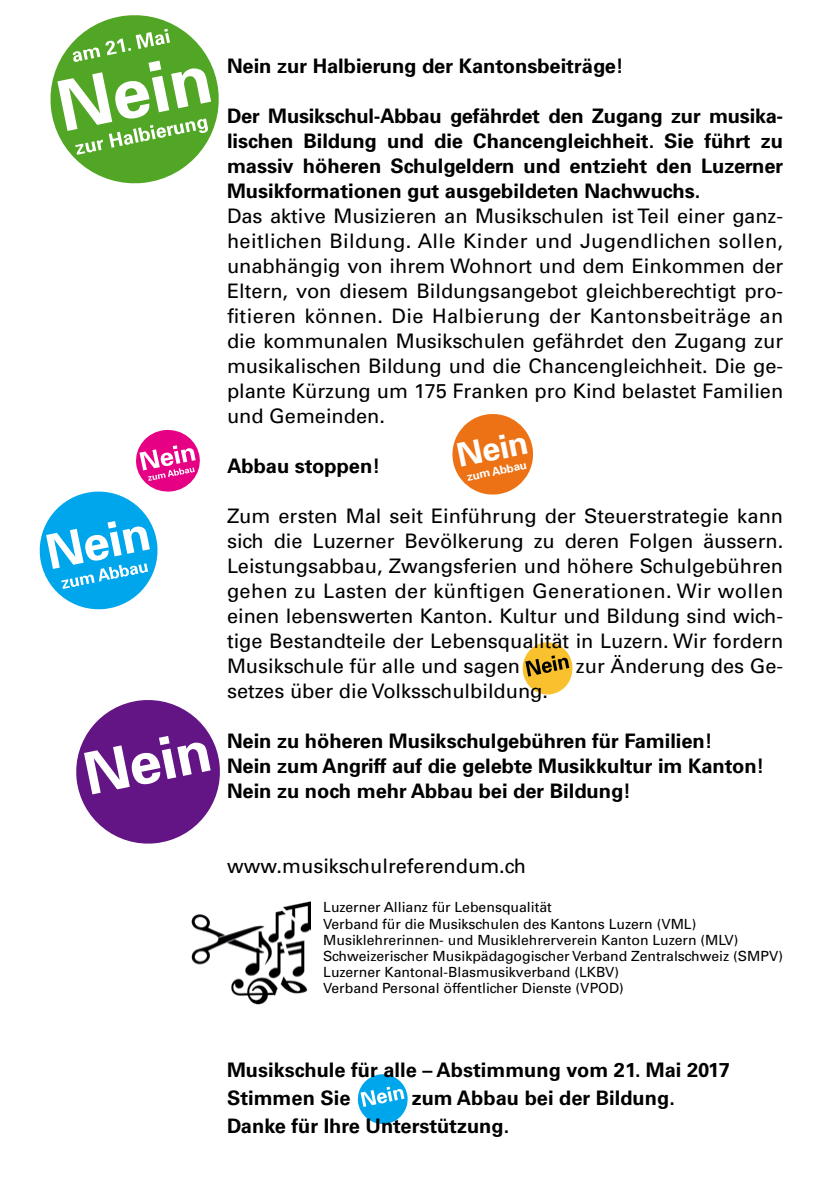
<style>
.page{position:relative;width:840px;height:1191px;background:#fff}
.page>*{position:absolute;margin:0;border:0;box-sizing:border-box;transform-origin:0 0}
.t1{font:700 32.8px "Univers";color:#fff}
.t2{font:20px/25px "Univers";color:#000;text-align:justify}
.t3{font:700 20px/25px "Univers";color:#000;text-align:justify}
.t4{font:700 20px/28px "Univers CE";color:#000}
.t5{font:14px/16px "Univers";color:#000}
.t6{font:700 11.4px "Univers";color:#fff}
</style>
<div class="page">
<svg style="left:522px;top:642px;width:51px;height:53px"></svg>
<svg style="left:357px;top:1074px;width:51px;height:50px"></svg>
<img style="left:191px;top:902px;width:119px;height:102px">
<svg style="left:50px;top:15px;width:169px;height:169px"></svg>
<svg style="left:452px;top:414px;width:81px;height:81px"></svg>
<svg style="left:76px;top:700px;width:144px;height:144px"></svg>
<svg style="left:39px;top:429px;width:161px;height:181px"></svg>
<p class="t3" style="left:227px;top:53px;width:398px">Nein zur Halbierung der Kantonsbeiträge!</p>
<p class="t3" style="left:227px;top:103px;width:557px">Der Musikschul-Abbau gefährdet den Zugang zur musika&shy;lischen Bildung und die Chancengleichheit. Sie führt zu massiv höheren Schulgeldern und entzieht den Luzerner Musikformationen gut ausgebildeten Nachwuchs.</p>
<p class="t2" style="left:227px;top:203px;width:557px">Das aktive Musizieren an Musikschulen ist Teil einer ganz&shy;heitlichen Bildung. Alle Kinder und Jugendlichen sollen, unabhängig von ihrem Wohnort und dem Einkommen der Eltern, von diesem Bildungsangebot gleichberechtigt pro&shy;fitieren können. Die Halbierung der Kantonsbeiträge an die kommunalen Musikschulen gefährdet den Zugang zur musikalischen Bildung und die Chancengleichheit. Die ge&shy;plante Kürzung um 175 Franken pro Kind belastet Familien und Gemeinden.</p>
<p class="t3" style="left:227px;top:453px;width:154px">Abbau stoppen!</p>
<p class="t2" style="left:227px;top:503px;width:557px">Zum ersten Mal seit Einführung der Steuerstrategie kann sich die Luzerner Bevölkerung zu deren Folgen äussern.<br>Leistungsabbau, Zwangsferien und höhere Schulgebühren gehen zu Lasten der künftigen Generationen. Wir wollen einen lebenswerten Kanton. Kultur und Bildung sind wich&shy;tige Bestandteile der Lebensqualität in Luzern. Wir fordern Musikschule für alle und sagen</p>
<h1 class="t1" style="left:453px;top:436px;width:73px;rotate:-11deg">Nein</h1>
<p class="t6" style="left:465px;top:470px;width:62px;rotate:-12deg">zum Abbau</p>
<p class="t2" style="left:575px;top:653px;width:208px">zur Änderung des Ge-</p>
<p class="t2" style="left:227px;top:678px;width:322px">setzes über die Volksschulbildung.</p>
<p class="t3" style="left:227px;top:728px;width:538px;text-align:left">Nein zu höheren Musikschulgebühren für Familien!<br>Nein zum Angriff auf die gelebte Musikkultur im Kanton!<br>Nein zu noch mehr Abbau bei der Bildung!</p>
<p class="t2" style="left:227px;top:853px;width:300px">www.musikschulreferendum.ch</p>
<p class="t5" style="left:323px;top:899px;width:461px">Luzerner Allianz für Lebensqualität<br>Verband für die Musikschulen des Kantons Luzern (VML)<br>Musiklehrerinnen- und Musiklehrerverein Kanton Luzern (MLV)<br>Schweizerischer Musikpädagogischer Verband Zentralschweiz (SMPV)<br>Luzerner Kantonal-Blasmusikverband (LKBV)<br>Verband Personal öffentlicher Dienste (VPOD)</p>
<p class="t4" style="left:227px;top:1056px;width:504px">Musikschule für alle – Abstimmung vom 21. Mai 2017<br>Stimmen Sie</p>
<p class="t4" style="left:227px;top:1084px;width:449px;text-indent:185px">zum Abbau bei der Bildung.<br>Danke für Ihre Unterstützung.</p>
</div>
